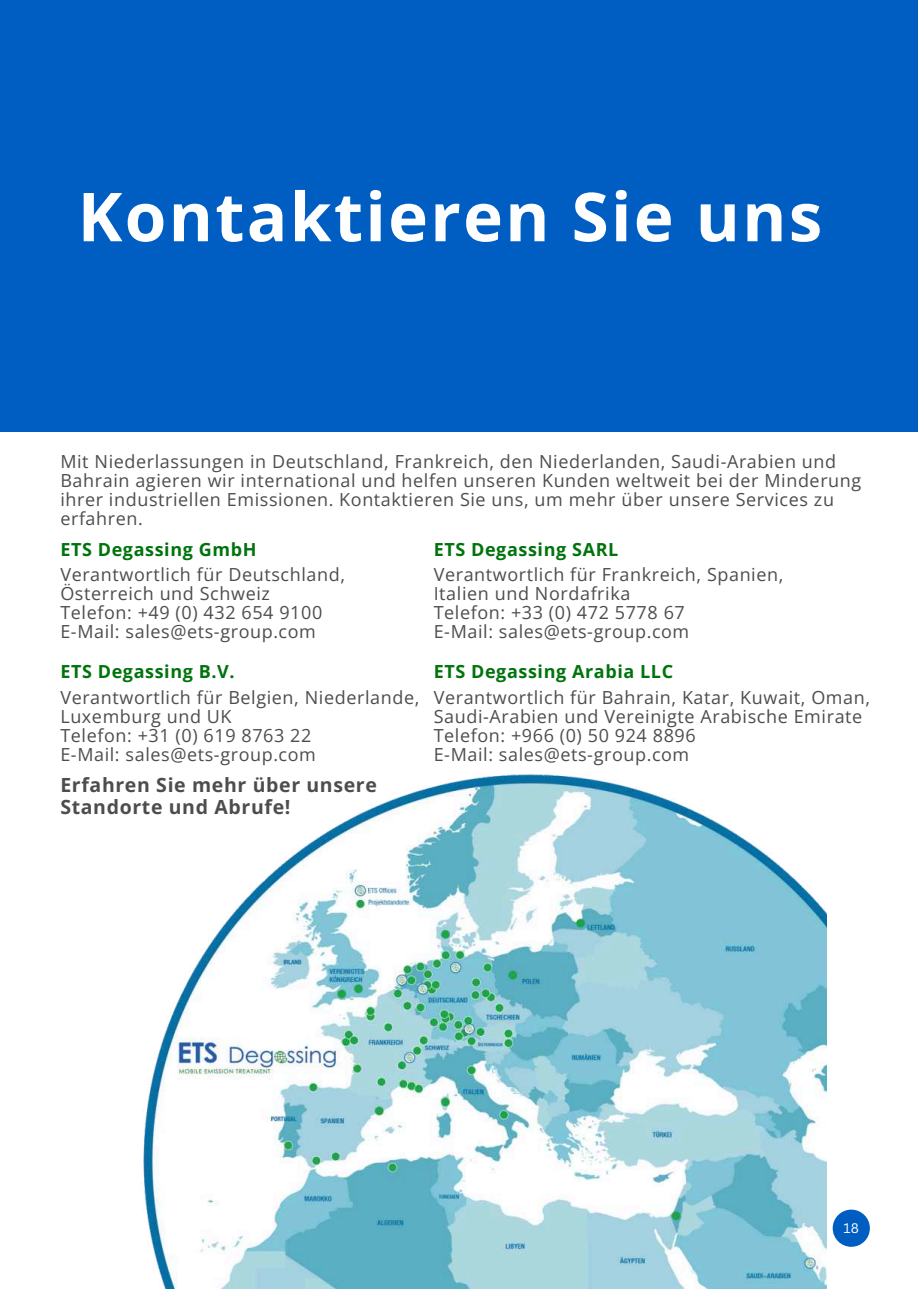
<style>
.page{position:relative;width:918px;height:1289px;background:#fff}
.page>*{position:absolute;margin:0;border:0;box-sizing:border-box;transform-origin:0 0}
.t1{font:700 67.5px "Open Sans";letter-spacing:.035em;color:#fff}
.t2{font:700 19.5px/21.3px "Open Sans";letter-spacing:.035em;color:#4d4d4d}
.t3{font:18px/19.2px "Open Sans";letter-spacing:.035em;color:#4d4d4d}
.t4{font:700 18px "Open Sans";letter-spacing:.035em;color:#00730d}
.t5{font:13.5px "Canva Sans";color:#fff}
</style>
<div class="page">
<div style="left:0;top:0;width:918px;height:432px;background:#005ec2"></div>
<div style="left:833px;top:1209px;width:37px;height:37px;background:#005ec2;border-radius:50%"></div>
<img style="left:143px;top:774px;width:684px;height:514px">
<h1 class="t1" style="left:78px;top:169px;width:746px">Kontaktieren Sie uns</h1>
<p class="t3" style="left:60px;top:451px;width:802px">Mit Niederlassungen in Deutschland, Frankreich, den Niederlanden, Saudi-Arabien und Bahrain agieren wir international und helfen unseren Kunden weltweit bei der Minderung ihrer industriellen Emissionen. Kontaktieren Sie uns, um mehr über unsere Services zu erfahren.</p>
<p class="t4" style="left:60px;top:536px;width:198px">ETS Degassing GmbH</p>
<p class="t3" style="left:60px;top:564px;width:286px">Verantwortlich für Deutschland,<br>Österreich und Schweiz<br>Telefon: +49 (0) 432 654 9100<br>E-Mail: sales@ets-group.com</p>
<p class="t4" style="left:60px;top:659px;width:176px">ETS Degassing B.V.</p>
<p class="t3" style="left:60px;top:687px;width:361px">Verantwortlich für Belgien, Niederlande,<br>Luxemburg und UK<br>Telefon: +31 (0) 619 8763 22<br>E-Mail: sales@ets-group.com</p>
<p class="t2" style="left:60px;top:774px;width:318px">Erfahren Sie mehr über unsere<br>Standorte und Abrufe!</p>
<p class="t4" style="left:434px;top:536px;width:186px">ETS Degassing SARL</p>
<p class="t3" style="left:434px;top:564px;width:351px">Verantwortlich für Frankreich, Spanien,<br>Italien und Nordafrika<br>Telefon: +33 (0) 472 5778 67<br>E-Mail: sales@ets-group.com</p>
<p class="t4" style="left:434px;top:659px;width:241px">ETS Degassing Arabia LLC</p>
<p class="t3" style="left:434px;top:687px;width:438px">Verantwortlich für Bahrain, Katar, Kuwait, Oman, Saudi-Arabien und Vereinigte Arabische Emirate Telefon: +966 (0) 50 924 8896<br>E-Mail: sales@ets-group.com</p>
<p class="t5" style="left:844px;top:1220px;width:17px">18</p>
</div>
